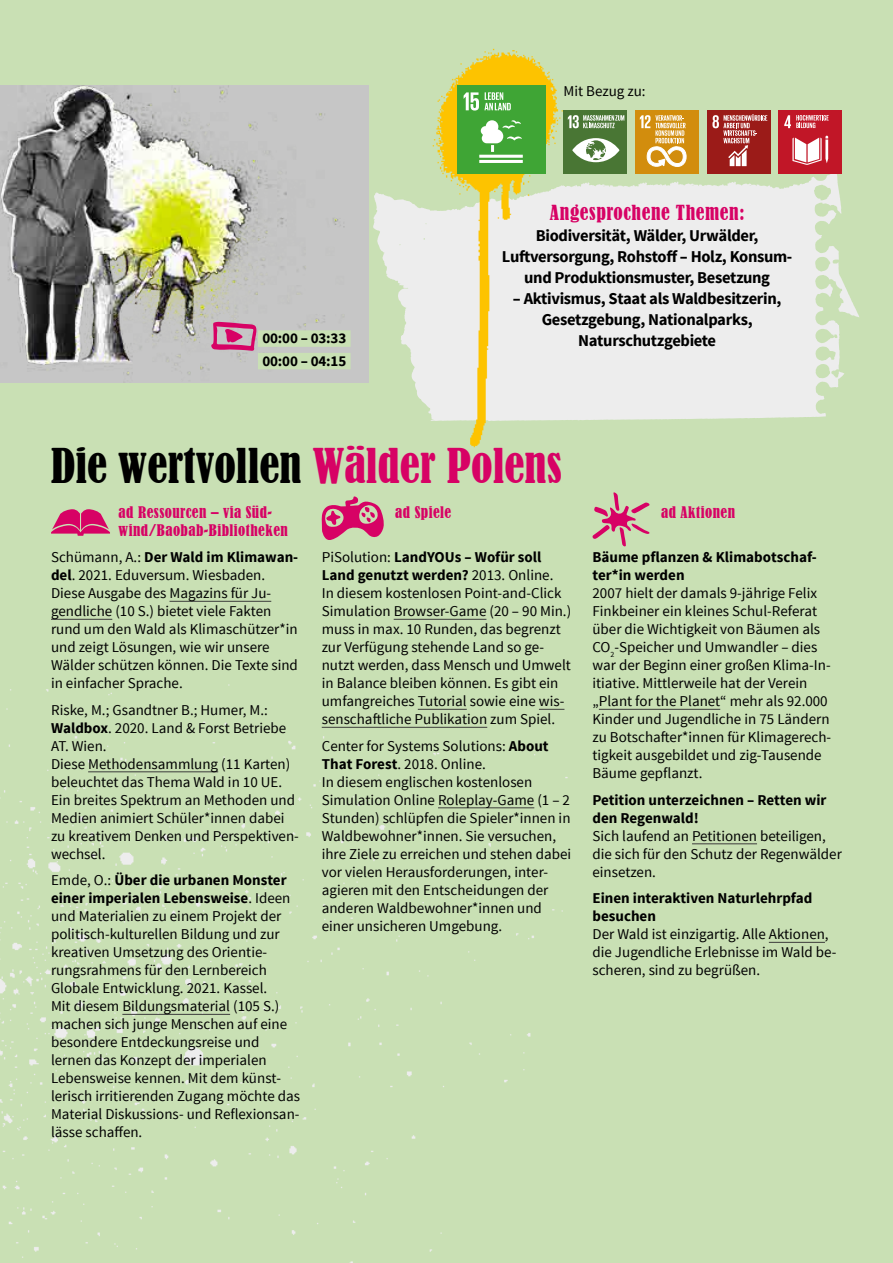
<style>
.page{position:relative;width:893px;height:1263px;background:#c9e0b4}
.page>*{position:absolute;margin:0;border:0;box-sizing:border-box;transform-origin:0 0}
.t1{font:condensed 45px "Bernard";color:#000}
.FLIESS{font:condensed 19.5px "Bernard";letter-spacing:.03em;color:#d70265}
.FLIESS-2{font:700 16.5px/21px "Source Sans Pro";letter-spacing:-.02em;color:#000;text-align:center}
.FLIESS-3{font:15px/18px "Source Sans Pro";color:#000}
.FLIESS-4{font:700 15px/18px "Source Sans Pro";color:#000}
.FLIESS-5{font:condensed 15px/18px "Bernard";letter-spacing:.03em;color:#d70265}
.Minuten{font:700 15px "Source Sans Pro";letter-spacing:-.01em;color:#000}
.s1{color:#d70265}
.s2{font-weight:700}
.s3{font-weight:400}
</style>
<div class="page">
<svg style="left:373px;top:174px;width:486px;height:246px;fill:#ededed"></svg>
<img style="left:0;top:684px;width:606px;height:579px">
<img style="left:376px;top:48px;width:241px;height:400px">
<img style="left:0;top:85px;width:369px;height:298px">
<div style="left:258px;top:330px;width:93px;height:17px;background:#c9e0b4"></div>
<div style="left:258px;top:353px;width:93px;height:16px;background:#c9e0b4"></div>
<svg style="left:211px;top:322px;width:45px;height:29px"></svg>
<div style="left:457px;top:85px;width:89px;height:89px;background:#3fa535"></div>
<hr style="left:479px;top:155px;width:44px;height:3px;background:#fff">
<hr style="left:479px;top:160px;width:44px;height:3px;background:#fff">
<svg style="left:481px;top:120px;width:41px;height:32px"></svg>
<svg style="left:464px;top:92px;width:47px;height:19px"></svg>
<div style="left:563px;top:110px;width:64px;height:64px;background:#497634"></div>
<svg style="left:572px;top:138px;width:47px;height:24px"></svg>
<svg style="left:568px;top:115px;width:56px;height:13px"></svg>
<div style="left:635px;top:110px;width:64px;height:64px;background:#d28d0d"></div>
<svg style="left:640px;top:115px;width:46px;height:52px"></svg>
<div style="left:706px;top:110px;width:64px;height:64px;background:#9b1b18"></div>
<svg style="left:712px;top:114px;width:55px;height:52px"></svg>
<div style="left:778px;top:110px;width:64px;height:64px;background:#c11627"></div>
<svg style="left:792px;top:136px;width:36px;height:29px"></svg>
<svg style="left:784px;top:115px;width:45px;height:13px"></svg>
<hr style="left:170px;top:601px;width:101px;height:1px;background:#3c3c3b">
<hr style="left:51px;top:619px;width:61px;height:1px;background:#3c3c3b">
<hr style="left:88px;top:771px;width:130px;height:1px;background:#3c3c3b">
<hr style="left:122px;top:1014px;width:108px;height:1px;background:#3c3c3b">
<svg style="left:51px;top:509px;width:59px;height:27px"></svg>
<hr style="left:394px;top:619px;width:92px;height:1px;background:#3c3c3b">
<hr style="left:418px;top:709px;width:49px;height:1px;background:#3c3c3b">
<svg style="left:539px;top:709px;width:25px;height:1px"></svg>
<hr style="left:322px;top:727px;width:165px;height:1px;background:#3c3c3b">
<hr style="left:438px;top:807px;width:96px;height:1px;background:#3c3c3b">
<svg style="left:322px;top:496px;width:62px;height:44px"></svg>
<hr style="left:599px;top:709px;width:121px;height:1px;background:#3c3c3b">
<hr style="left:692px;top:843px;width:65px;height:1px;background:#3c3c3b">
<hr style="left:769px;top:942px;width:56px;height:1px;background:#3c3c3b">
<svg style="left:592px;top:492px;width:58px;height:55px"></svg>
<p class="Minuten" style="left:262px;top:328px;width:85px">00:00 – 03:33</p>
<p class="Minuten" style="left:262px;top:351px;width:85px">00:00 – 04:15</p>
<p class="FLIESS-3" style="left:563px;top:83px;width:84px">Mit Bezug zu:</p>
<p class="FLIESS" style="left:550px;top:201px;width:196px">Angesprochene Themen:</p>
<p class="FLIESS-2" style="left:502px;top:225px;width:292px">Biodiversität, Wälder, Urwälder,<br>Luftversorgung, Rohstoff – Holz, Konsum&shy;und Produktionsmuster, Besetzung</p>
<p class="FLIESS-2" style="left:513px;top:288px;width:270px">– Aktivismus, Staat als Waldbesitzerin,<br>Gesetzgebung, Nationalparks,<br>Naturschutzgebiete</p>
<p class="t1" style="left:51px;top:439px;width:512px">Die wertvollen <span class="s1">Wälder Polens</span></p>
<p class="FLIESS-5" style="left:119px;top:503px;width:171px">ad Ressourcen – via Süd&shy;wind/Baobab-Bibliotheken</p>
<p class="FLIESS-3" style="left:51px;top:549px;width:249px">Schümann, A.: <span class="s2">Der Wald im Klimawan&shy;del</span>. 2021. Eduversum. Wiesbaden.</p>
<p class="FLIESS-3" style="left:51px;top:585px;width:248px">Diese Ausgabe des Magazins für Ju&shy;gendliche (10 S.) bietet viele Fakten rund um den Wald als Klimaschützer*in und zeigt Lösungen, wie wir unsere Wälder schützen können. Die Texte sind in einfacher Sprache.</p>
<p class="FLIESS-3" style="left:51px;top:701px;width:237px">Riske, M.; Gsandtner B.; Humer, M.:<br><span class="s2">Waldbox</span>. 2020. Land &amp; Forst Betriebe<br>AT. Wien.</p>
<p class="FLIESS-3" style="left:51px;top:755px;width:249px">Diese Methodensammlung (11 Karten) beleuchtet das Thema Wald in 10 UE.<br>Ein breites Spektrum an Methoden und<br>Medien animiert Schüler*innen dabei zu kreativem Denken und Perspektiven&shy;wechsel.</p>
<p class="FLIESS-3" style="left:51px;top:872px;width:241px">Emde, O.: <span class="s2">Über die urbanen Monster einer imperialen Lebensweise</span>. Ideen und Materialien zu einem Projekt der politisch-kulturellen Bildung und zur kreativen Umsetzung des Orientie&shy;rungsrahmens für den Lernbereich Globale Entwicklung. 2021. Kassel.</p>
<p class="FLIESS-3" style="left:51px;top:998px;width:251px">Mit diesem Bildungsmaterial (105 S.) machen sich junge Menschen auf eine besondere Entdeckungsreise und lernen das Konzept der imperialen Lebensweise kennen. Mit dem künst&shy;lerisch irritierenden Zugang möchte das Material Diskussions- und Reflexionsan&shy;lässe schaffen.</p>
<p class="FLIESS-5" style="left:395px;top:503px;width:58px">ad Spiele</p>
<p class="FLIESS-4" style="left:322px;top:549px;width:233px"><span class="s3">PiSolution:</span> LandYOUs – Wofür soll<br>Land genutzt werden? <span class="s3">2013. Online.</span></p>
<p class="FLIESS-3" style="left:322px;top:585px;width:251px">In diesem kostenlosen Point-and-Click Simulation Browser-Game (20 – 90 Min.) muss in max. 10 Runden, das begrenzt zur Verfügung stehende Land so ge&shy;nutzt werden, dass Mensch und Umwelt in Balance bleiben können. Es gibt ein umfangreiches Tutorial sowie eine wis&shy;senschaftliche Publikation zum Spiel.</p>
<p class="FLIESS-3" style="left:322px;top:737px;width:228px">Center for Systems Solutions: <span class="s2">About<br>That Forest</span>. 2018. Online.</p>
<p class="FLIESS-3" style="left:322px;top:773px;width:251px">In diesem englischen kostenlosen Simulation Online Roleplay-Game (1 – 2<br>Stunden) schlüpfen die Spieler*innen in Waldbewohner*innen. Sie versuchen, ihre Ziele zu erreichen und stehen dabei vor vielen Herausforderungen, inter&shy;agieren mit den Entscheidungen der anderen Waldbewohner*innen und einer unsicheren Umgebung.</p>
<p class="FLIESS-5" style="left:661px;top:503px;width:75px">ad Aktionen</p>
<p class="FLIESS-4" style="left:592px;top:549px;width:226px">Bäume pflanzen &amp; Klimabotschaf&shy;ter*in werden</p>
<p class="FLIESS-3" style="left:592px;top:585px;width:240px">2007 hielt der damals 9-jährige Felix Finkbeiner ein kleines Schul-Referat über die Wichtigkeit von Bäumen als CO<sub>2</sub>-Speicher und Umwandler – dies war der Beginn einer großen Klima-In&shy;itiative. Mittlerweile hat der Verein „Plant for the Planet“ mehr als 92.000<br>Kinder und Jugendliche in 75 Ländern zu Botschafter*innen für Klimagerech&shy;tigkeit ausgebildet und zig-Tausende Bäume gepflanzt.</p>
<p class="FLIESS-4" style="left:592px;top:791px;width:236px">Petition unterzeichnen – Retten wir den Regenwald!</p>
<p class="FLIESS-3" style="left:592px;top:827px;width:251px">Sich laufend an Petitionen beteiligen, die sich für den Schutz der Regenwälder einsetzen.</p>
<p class="FLIESS-4" style="left:592px;top:890px;width:221px">Einen interaktiven Naturlehrpfad besuchen</p>
<p class="FLIESS-3" style="left:592px;top:926px;width:245px">Der Wald ist einzigartig. Alle Aktionen, die Jugendliche Erlebnisse im Wald be&shy;scheren, sind zu begrüßen.</p>
</div>
